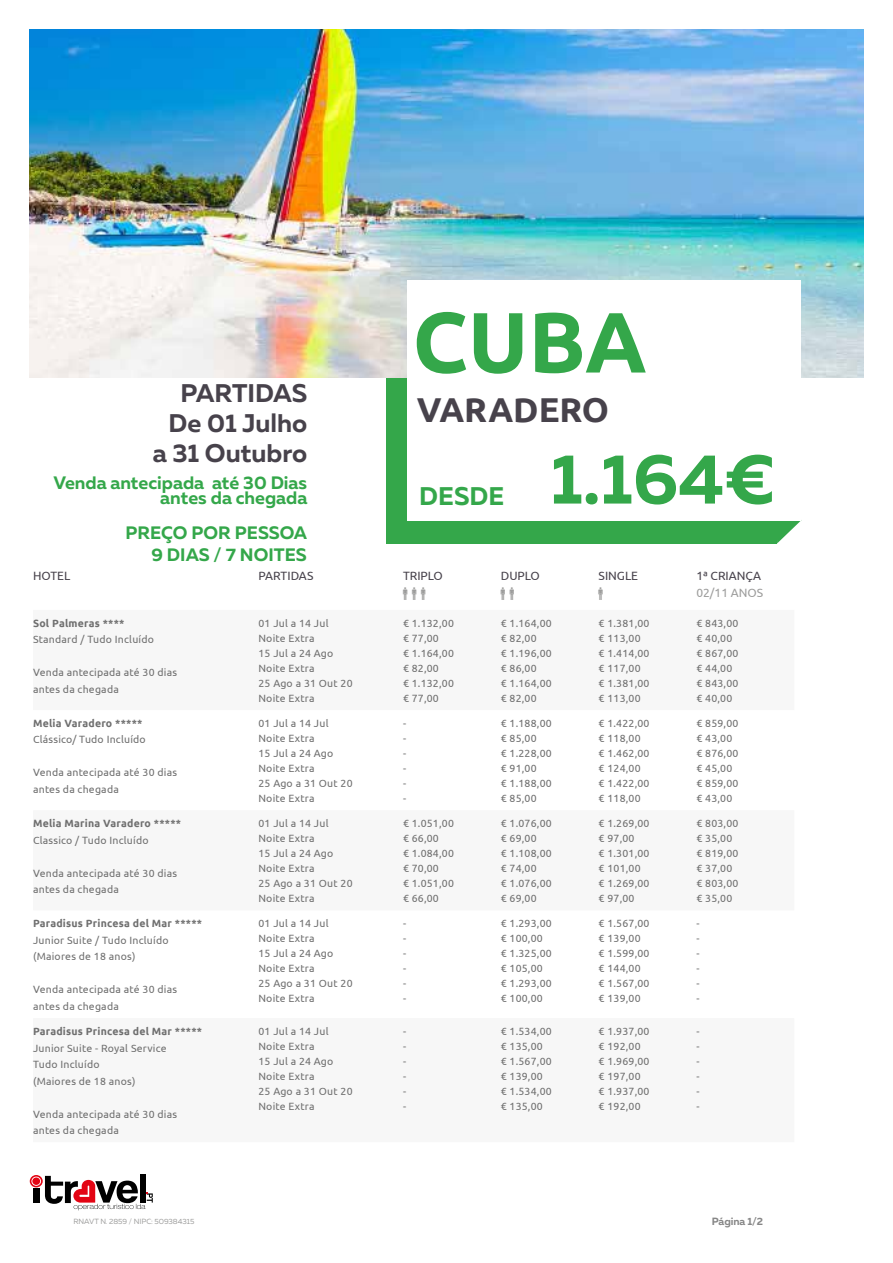
<style>
.page{position:relative;width:893px;height:1263px;background:#fff}
.page>*{position:absolute;margin:0;border:0;box-sizing:border-box;transform-origin:0 0}
.t1{font:700 85.5px "Ubuntu";color:#34a74a}
.t2{font:700 70.5px "Muller";color:#34a74a}
.t3{font:700 34.5px "Ubuntu";color:#47424b}
.t4{font:700 25.5px/30px "Muller";color:#47424b;text-align:right}
.t5{font:700 25.5px "Muller";color:#34a74a}
.t6{font:700 18px/22.5px "Muller";color:#34a74a;text-align:right}
.t7{font:12px "Ubuntu";color:#47424b}
.t8{font:12px "Ubuntu";color:#9d9d9c}
.t9{font:10.5px/15px "Ubuntu";letter-spacing:.02em;color:#6f6f6f}
.t10{font:700 10.5px "Ubuntu";letter-spacing:.02em;color:#6f6f6f}
.t11{font:700 10.5px "Muller";letter-spacing:-.01em;color:#878787}
.t12{font:7.5px "Muller Regular 3";letter-spacing:-.01em;color:#9d9d9c}
</style>
<div class="page">
<img style="left:30px;top:30px;width:833px;height:348px">
<div style="left:140px;top:1174px;width:5px;height:28px;background:#000"></div>
<svg style="left:30px;top:1175px;width:123px;height:35px"></svg>
<div style="left:386px;top:378px;width:391px;height:165px;background:#34a74a"></div>
<svg style="left:777px;top:521px;width:24px;height:22px"></svg>
<div style="left:407px;top:280px;width:393px;height:240px;background:#fff"></div>
<h3 class="t4" style="left:153px;top:378px;width:156px">PARTIDAS<br>De 01 Julho a 31 Outubro</h3>
<h3 class="t6" style="left:54px;top:475px;width:255px;line-height:15px">Venda antecipada até 30 Dias antes da chegada</h3>
<h3 class="t6" style="left:126px;top:521px;width:183px">PREÇO POR PESSOA<br>9 DIAS / 7 NOITES</h3>
<h1 class="t1" style="left:412px;top:290px;width:236px">CUBA</h1>
<h3 class="t3" style="left:417px;top:389px;width:194px">VARADERO</h3>
<h3 class="t5" style="left:419px;top:481px;width:86px">DESDE</h3>
<h2 class="t2" style="left:550px;top:435px;width:227px">1.164€</h2>
<p class="t7" style="left:33px;top:568px;width:39px">HOTEL</p>
<p class="t7" style="left:258px;top:568px;width:57px">PARTIDAS</p>
<p class="t7" style="left:403px;top:568px;width:41px">TRIPLO</p>
<p class="t7" style="left:501px;top:568px;width:41px">DUPLO</p>
<p class="t7" style="left:599px;top:568px;width:41px">SINGLE</p>
<p class="t7" style="left:696px;top:568px;width:66px">1ª CRIANÇA</p>
<p class="t8" style="left:696px;top:585px;width:68px">02/11 ANOS</p>
<p class="t10" style="left:33px;top:616px;width:93px">Sol Palmeras ****</p>
<p class="t9" style="left:33px;top:631px;width:123px">Standard / Tudo Incluído</p>
<p class="t9" style="left:33px;top:664px;width:146px;line-height:16.5px">Venda antecipada até 30 dias antes da chegada</p>
<p class="t9" style="left:258px;top:615px;width:96px">01 Jul a 14 Jul<br>Noite Extra<br>15 Jul a 24 Ago<br>Noite Extra<br>25 Ago a 31 Out 20<br>Noite Extra</p>
<p class="t9" style="left:403px;top:615px;width:52px">€ 1.132,00 € 77,00<br>€ 1.164,00 € 82,00<br>€ 1.132,00 € 77,00</p>
<p class="t9" style="left:501px;top:615px;width:52px">€ 1.164,00 € 82,00<br>€ 1.196,00 € 86,00<br>€ 1.164,00 € 82,00</p>
<p class="t9" style="left:599px;top:615px;width:52px">€ 1.381,00 € 113,00<br>€ 1.414,00 € 117,00<br>€ 1.381,00 € 113,00</p>
<p class="t9" style="left:696px;top:615px;width:44px">€ 843,00 € 40,00 € 867,00 € 44,00 € 843,00 € 40,00</p>
<p class="t10" style="left:33px;top:717px;width:111px">Melia Varadero *****</p>
<p class="t9" style="left:33px;top:732px;width:114px">Clássico/ Tudo Incluído</p>
<p class="t9" style="left:33px;top:764px;width:146px;line-height:16.5px">Venda antecipada até 30 dias antes da chegada</p>
<p class="t10" style="left:33px;top:817px;width:150px">Melia Marina Varadero *****</p>
<p class="t9" style="left:33px;top:832px;width:117px">Classico / Tudo Incluído</p>
<p class="t9" style="left:33px;top:864px;width:146px;line-height:16.5px">Venda antecipada até 30 dias antes da chegada</p>
<p class="t10" style="left:33px;top:917px;width:171px">Paradisus Princesa del Mar *****</p>
<p class="t9" style="left:33px;top:931px;width:137px;line-height:16.5px">Junior Suite / Tudo Incluído (Maiores de 18 anos)</p>
<p class="t9" style="left:33px;top:981px;width:146px;line-height:16.5px">Venda antecipada até 30 dias antes da chegada</p>
<p class="t10" style="left:33px;top:1025px;width:171px">Paradisus Princesa del Mar *****</p>
<p class="t9" style="left:33px;top:1039px;width:135px;line-height:16.5px">Junior Suite - Royal Service<br>Tudo Incluído<br>(Maiores de 18 anos)</p>
<p class="t9" style="left:33px;top:1105px;width:146px;line-height:16.5px">Venda antecipada até 30 dias antes da chegada</p>
<p class="t9" style="left:258px;top:715px;width:96px">01 Jul a 14 Jul<br>Noite Extra<br>15 Jul a 24 Ago<br>Noite Extra<br>25 Ago a 31 Out 20<br>Noite Extra</p>
<p class="t9" style="left:403px;top:715px;width:5px;text-align:justify">- - - - - -</p>
<p class="t9" style="left:501px;top:715px;width:52px">€ 1.188,00 € 85,00<br>€ 1.228,00 € 91,00<br>€ 1.188,00 € 85,00</p>
<p class="t9" style="left:599px;top:715px;width:52px">€ 1.422,00 € 118,00<br>€ 1.462,00 € 124,00<br>€ 1.422,00 € 118,00</p>
<p class="t9" style="left:696px;top:715px;width:44px">€ 859,00 € 43,00 € 876,00 € 45,00 € 859,00 € 43,00</p>
<p class="t9" style="left:258px;top:815px;width:96px">01 Jul a 14 Jul<br>Noite Extra<br>15 Jul a 24 Ago<br>Noite Extra<br>25 Ago a 31 Out 20<br>Noite Extra</p>
<p class="t9" style="left:403px;top:815px;width:52px">€ 1.051,00 € 66,00<br>€ 1.084,00 € 70,00<br>€ 1.051,00 € 66,00</p>
<p class="t9" style="left:501px;top:815px;width:52px">€ 1.076,00 € 69,00<br>€ 1.108,00 € 74,00<br>€ 1.076,00 € 69,00</p>
<p class="t9" style="left:599px;top:815px;width:52px">€ 1.269,00 € 97,00<br>€ 1.301,00 € 101,00<br>€ 1.269,00 € 97,00</p>
<p class="t9" style="left:696px;top:815px;width:44px">€ 803,00 € 35,00 € 819,00 € 37,00 € 803,00 € 35,00</p>
<p class="t9" style="left:258px;top:916px;width:96px">01 Jul a 14 Jul<br>Noite Extra<br>15 Jul a 24 Ago<br>Noite Extra<br>25 Ago a 31 Out 20<br>Noite Extra</p>
<p class="t9" style="left:403px;top:916px;width:5px;text-align:justify">- - - - - -</p>
<p class="t9" style="left:501px;top:916px;width:52px">€ 1.293,00 € 100,00<br>€ 1.325,00 € 105,00<br>€ 1.293,00 € 100,00</p>
<p class="t9" style="left:599px;top:916px;width:52px">€ 1.567,00 € 139,00<br>€ 1.599,00 € 144,00<br>€ 1.567,00 € 139,00</p>
<p class="t9" style="left:696px;top:916px;width:5px;text-align:justify">- - - - - -</p>
<p class="t9" style="left:258px;top:1023px;width:96px">01 Jul a 14 Jul<br>Noite Extra<br>15 Jul a 24 Ago<br>Noite Extra<br>25 Ago a 31 Out 20<br>Noite Extra</p>
<p class="t9" style="left:403px;top:1023px;width:5px;text-align:justify">- - - - - -</p>
<p class="t9" style="left:501px;top:1023px;width:52px">€ 1.534,00 € 135,00<br>€ 1.567,00 € 139,00<br>€ 1.534,00 € 135,00</p>
<p class="t9" style="left:599px;top:1023px;width:52px">€ 1.937,00 € 192,00<br>€ 1.969,00 € 197,00<br>€ 1.937,00 € 192,00</p>
<p class="t9" style="left:696px;top:1023px;width:5px;text-align:justify">- - - - - -</p>
<p class="t12" style="left:74px;top:1216px;width:122px">RNAVT N. 2859 / NIPC: 509384315</p>
<p class="t11" style="left:712px;top:1215px;width:53px">Página 1/2</p>
</div>
